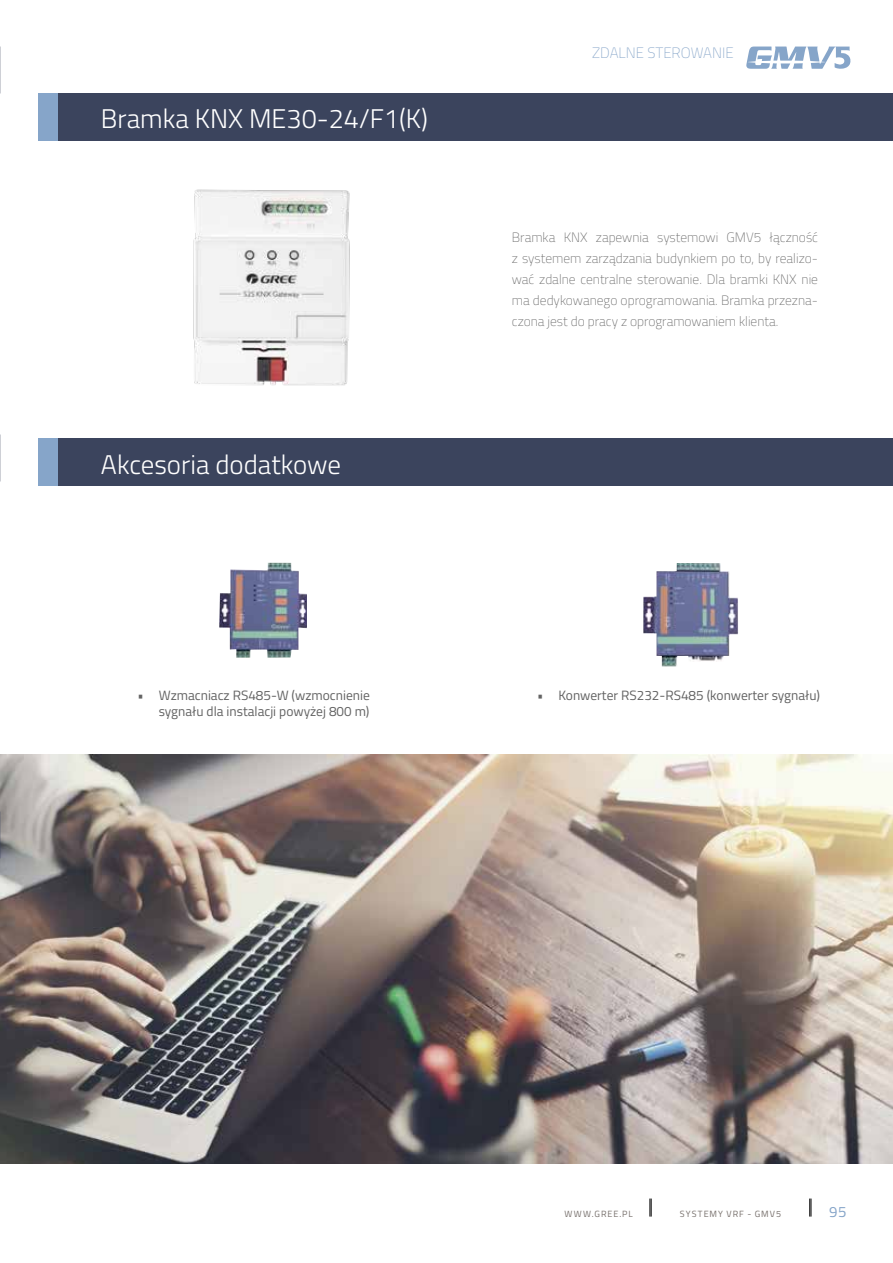
<style>
.page{position:relative;width:893px;height:1263px;background:#fff}
.page>*{position:absolute;margin:0;border:0;box-sizing:border-box;transform-origin:0 0}
.t1{font:300 27px "Titillium Web";color:#fff}
.t2{font:100 15px "Titillium";color:#86a5c9}
.t3{font:15px "Titillium";color:#86a5c9}
.t4{font:200 13.5px/21px "Titillium Web";color:#636363;text-align:justify}
.t5{font:13.5px/16.2px "Titillium Web";color:#636363;text-align:right}
.t6{font:9px "Titillium";letter-spacing:.115em;color:#766f6b}
</style>
<div class="page">
<svg style="left:809px;top:1198px;width:3px;height:18px"></svg>
<svg style="left:650px;top:1198px;width:2px;height:18px"></svg>
<img style="left:193px;top:189px;width:157px;height:197px">
<img style="left:643px;top:563px;width:95px;height:103px">
<img style="left:219px;top:562px;width:88px;height:96px">
<svg style="left:746px;top:47px;width:105px;height:22px"></svg>
<img style="left:0;top:754px;width:893px;height:410px">
<div style="left:38px;top:94px;width:855px;height:47px;background:#3b445d"></div>
<div style="left:38px;top:439px;width:855px;height:47px;background:#3b445d"></div>
<div style="left:38px;top:94px;width:20px;height:47px;background:#86a5c9"></div>
<div style="left:38px;top:439px;width:20px;height:47px;background:#86a5c9"></div>
<h1 class="t1" style="left:101px;top:99px;width:328px">Bramka KNX ME30-24/F1(K)</h1>
<h1 class="t1" style="left:101px;top:444px;width:242px">Akcesoria dodatkowe</h1>
<p class="t2" style="left:592px;top:42px;width:143px">ZDALNE STEROWANIE</p>
<p class="t4" style="left:512px;top:226px;width:308px">Bramka KNX zapewnia systemowi GMV5 łączność z systemem zarządzania budynkiem po to, by realizo&shy;wać zdalne centralne sterowanie. Dla bramki KNX nie ma dedykowanego oprogramowania. Bramka przezna&shy;czona jest do pracy z oprogramowaniem klienta.</p>
<p class="t5" style="left:137px;top:686px;width:234px">• Wzmacniacz RS485-W (wzmocnienie sygnału dla instalacji powyżej 800 m)</p>
<p class="t5" style="left:537px;top:686px;width:284px">• Konwerter RS232-RS485 (konwerter sygnału)</p>
<p class="t6" style="left:565px;top:1207px;width:70px">WWW.GREE.PL</p>
<p class="t6" style="left:680px;top:1207px;width:103px">SYSTEMY VRF - GMV5</p>
<p class="t3" style="left:829px;top:1200px;width:19px">95</p>
</div>
